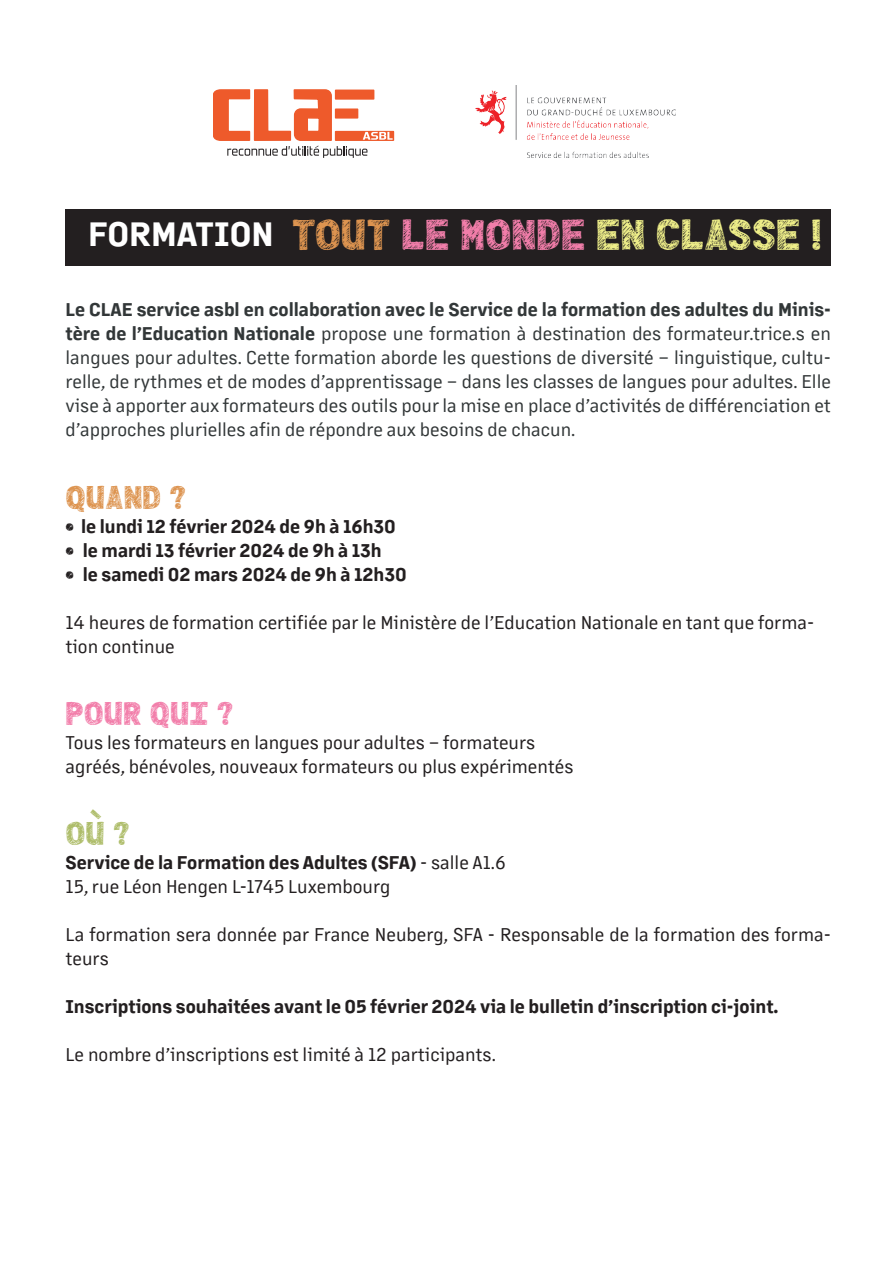
<style>
.page{position:relative;width:893px;height:1263px;background:#fff}
.page>*{position:absolute;margin:0;border:0;box-sizing:border-box;transform-origin:0 0}
.t1{font:43.5px "Chalk Zone";color:#eeee89}
.t2{font:700 33px "Margin MVB";color:#fff}
.t3{font:33px "Chalk Zone";color:#f27eaa}
.t4{font:33px "Chalk Zone";color:#dd9450}
.t5{font:33px "Chalk Zone";color:#aebd6a}
.t6{font:18px/24px "Margin MVB";color:#323738;text-align:justify}
.t7{font:18px/24px "Margin MVB";color:#231f20}
.t8{font:700 18px "Margin MVB";color:#231f20}
.s1{color:#dd9450}
.s2{color:#f27eaa}
.s3{font-weight:700}
.s4{font-family:"Chalk Zone";font-weight:400}
</style>
<div class="page">
<div style="left:335px;top:131px;width:59px;height:10px;border:2px solid #ee5a2b"></div>
<svg style="left:213px;top:89px;width:180px;height:69px"></svg>
<img style="left:475px;top:85px;width:201px;height:73px">
<div style="left:66px;top:209px;width:765px;height:57px;background:#231f20"></div>
<p class="t2" style="left:88px;top:211px;width:187px">FORMATION</p>
<p class="t1" style="left:292px;top:217px;width:531px"><span class="s1">TOUT</span> <span class="s2">LE MONDE</span> EN CLASSE !</p>
<p class="t6" style="left:66px;top:297px;width:767px"><span class="s3">Le CLAE service asbl en collaboration avec le Service de la formation des adultes du Minis&shy;tère de l’Education Nationale</span> propose une formation à destination des formateur.trice.s en langues pour adultes. Cette formation aborde les questions de diversité – linguistique, cultu&shy;relle, de rythmes et de modes d’apprentissage – dans les classes de langues pour adultes. Elle vise à apporter aux formateurs des outils pour la mise en place d’activités de différenciation et d’approches plurielles afin de répondre aux besoins de chacun.</p>
<p class="t4" style="left:66px;top:483px;width:122px">QUAND ?</p>
<p class="t8" style="left:66px;top:513px;width:332px"><span class="s4">•</span> le lundi 12 février 2024 de 9h à 16h30</p>
<p class="t8" style="left:66px;top:537px;width:318px"><span class="s4">•</span> le mardi 13 février 2024 de 9h à 13h</p>
<p class="t8" style="left:66px;top:561px;width:343px"><span class="s4">•</span> le samedi 02 mars 2024 de 9h à 12h30</p>
<p class="t7" style="left:66px;top:609px;width:750px">14 heures de formation certifiée par le Ministère de l’Education Nationale en tant que forma&shy;tion continue</p>
<p class="t3" style="left:66px;top:699px;width:169px">POUR QUI ?</p>
<p class="t7" style="left:66px;top:729px;width:509px">Tous les formateurs en langues pour adultes – formateurs agréés, bénévoles, nouveaux formateurs ou plus expérimentés</p>
<p class="t5" style="left:66px;top:819px;width:65px">Ou ?</p>
<p class="t7" style="left:66px;top:849px;width:442px"><span class="s3">Service de la Formation des Adultes (SFA)</span> - salle A1.6<br>15, rue Léon Hengen L-1745 Luxembourg</p>
<p class="t7" style="left:66px;top:921px;width:767px">La formation sera donnée par France Neuberg, SFA - Responsable de la formation des forma&shy;teurs</p>
<p class="t8" style="left:66px;top:993px;width:714px">Inscriptions souhaitées avant le 05 février 2024 via le bulletin d’inscription ci-joint.</p>
<p class="t7" style="left:66px;top:1041px;width:432px">Le nombre d’inscriptions est limité à 12 participants.</p>
</div>
